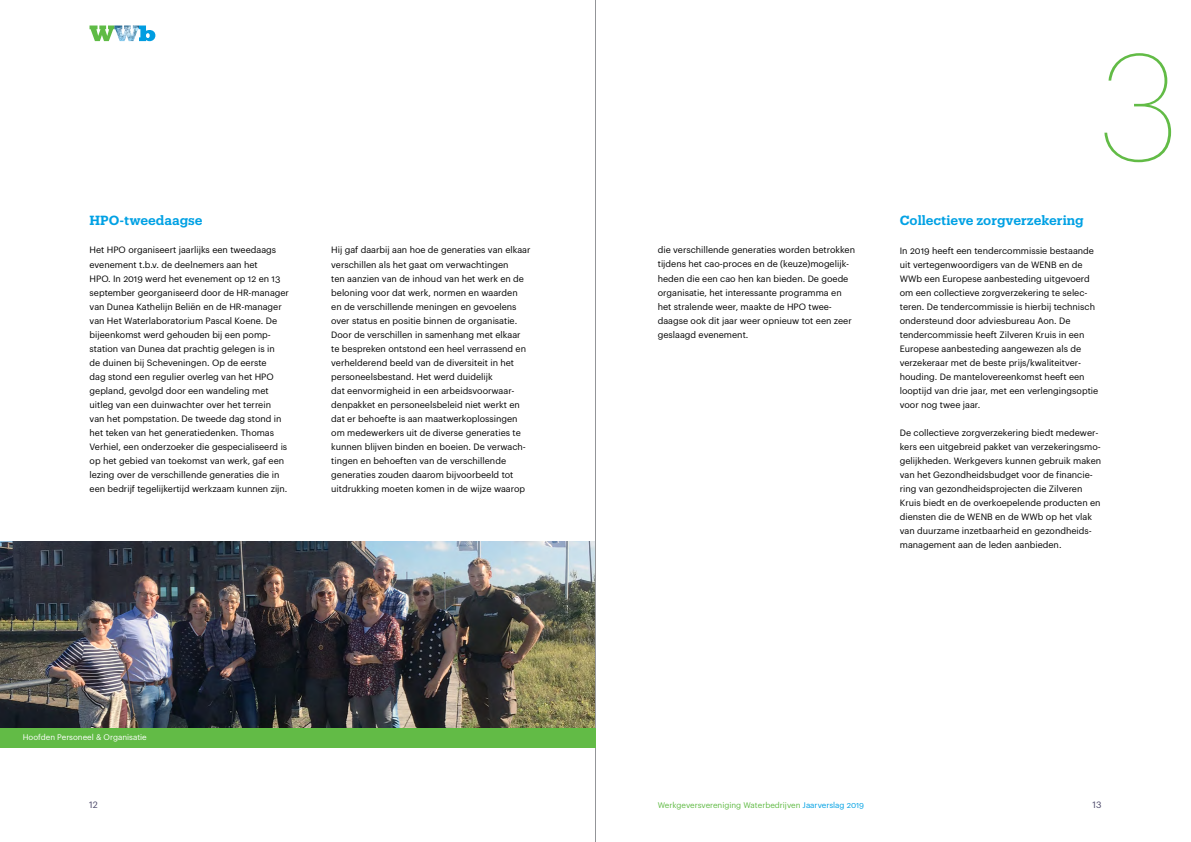
<style>
.page{position:relative;width:1191px;height:842px;background:#fff}
.page>*{position:absolute;margin:0;border:0;box-sizing:border-box;transform-origin:0 0}
.t1{font:100 150px "Produkt";color:#62bb46}
.t2{font:600 13px "Produkt";letter-spacing:-.005em;color:#00a1e4}
.t3{font:9px/14px "Graphik";color:#000}
.t4{font:9px "Graphik";color:#474466}
.t5{font:8px "Graphik";color:#62bb46}
.t6{font:8px "Graphik";color:#fff}
.s1{color:#00a1e4}
</style>
<div class="page">
<img style="left:0;top:541px;width:595px;height:187px">
<svg style="left:139px;top:26px;width:16px;height:15px"></svg>
<img style="left:114px;top:26px;width:25px;height:15px">
<svg style="left:89px;top:26px;width:25px;height:15px"></svg>
<hr style="left:595px;top:0;width:1px;height:842px;background:#939598">
<div style="left:0;top:728px;width:595px;height:19px;background:#62bb46"></div>
<h2 class="t2" style="left:90px;top:212px;width:114px">HPO-tweedaagse</h2>
<p class="t3" style="left:90px;top:242px;width:201px">Het HPO organiseert jaarlijks een tweedaags evenement t.b.v. de deelnemers aan het<br>HPO. In 2019 werd het evenement op 12 en 13 september georganiseerd door de HR-manager van Dunea Kathelijn Beliën en de HR-manager van Het Waterlaboratorium Pascal Koene. De bijeenkomst werd gehouden bij een pomp&shy;station van Dunea dat prachtig gelegen is in<br>de duinen bij Scheveningen. Op de eerste<br>dag stond een regulier overleg van het HPO gepland, gevolgd door een wandeling met uitleg van een duinwachter over het terrein<br>van het pompstation. De tweede dag stond in het teken van het generatiedenken. Thomas Verhiel, een onderzoeker die gespecialiseerd is op het gebied van toekomst van werk, gaf een lezing over de verschillende generaties die in een bedrijf tegelijkertijd werkzaam kunnen zijn.</p>
<p class="t3" style="left:331px;top:242px;width:201px">Hij gaf daarbij aan hoe de generaties van elkaar verschillen als het gaat om verwachtingen<br>ten aanzien van de inhoud van het werk en de beloning voor dat werk, normen en waarden<br>en de verschillende meningen en gevoelens over status en positie binnen de organisatie.<br>Door de verschillen in samenhang met elkaar te bespreken ontstond een heel verrassend en verhelderend beeld van de diversiteit in het personeelsbestand. Het werd duidelijk<br>dat eenvormigheid in een arbeidsvoorwaar&shy;denpakket en personeelsbeleid niet werkt en dat er behoefte is aan maatwerkoplossingen om medewerkers uit de diverse generaties te kunnen blijven binden en boeien. De verwach&shy;tingen en behoeften van de verschillende generaties zouden daarom bijvoorbeeld tot uitdrukking moeten komen in de wijze waarop</p>
<p class="t3" style="left:658px;top:242px;width:199px">die verschillende generaties worden betrokken tijdens het cao-proces en de (keuze)mogelijk&shy;heden die een cao hen kan bieden. De goede organisatie, het interessante programma en het stralende weer, maakte de HPO twee&shy;daagse ook dit jaar weer opnieuw tot een zeer geslaagd evenement.</p>
<h1 class="t1" style="left:1098px;top:8px;width:83px">3</h1>
<h2 class="t2" style="left:899px;top:212px;width:185px">Collectieve zorgverzekering</h2>
<p class="t3" style="left:899px;top:242px;width:200px">In 2019 heeft een tendercommissie bestaande uit vertegenwoordigers van de WENB en de WWb een Europese aanbesteding uitgevoerd om een collectieve zorgverzekering te selec&shy;teren. De tendercommissie is hierbij technisch ondersteund door adviesbureau Aon. De tendercommissie heeft Zilveren Kruis in een Europese aanbesteding aangewezen als de verzekeraar met de beste prijs/kwaliteitver&shy;houding. De mantelovereenkomst heeft een looptijd van drie jaar, met een verlengingsoptie voor nog twee jaar.</p>
<p class="t3" style="left:899px;top:425px;width:203px">De collectieve zorgverzekering biedt medewer&shy;kers een uitgebreid pakket van verzekeringsmo&shy;gelijkheden. Werkgevers kunnen gebruik maken van het Gezondheidsbudget voor de financie&shy;ring van gezondheidsprojecten die Zilveren Kruis biedt en de overkoepelende producten en diensten die de WENB en de WWb op het vlak van duurzame inzetbaarheid en gezondheids&shy;management aan de leden aanbieden.</p>
<p class="t6" style="left:23px;top:731px;width:126px">Hoofden Personeel &amp; Organisatie</p>
<p class="t4" style="left:89px;top:798px;width:10px">12</p>
<p class="t4" style="left:1092px;top:798px;width:11px">13</p>
<p class="t5" style="left:658px;top:799px;width:208px">Werkgeversvereniging Waterbedrijven <span class="s1">Jaarverslag 2019</span></p>
</div>
